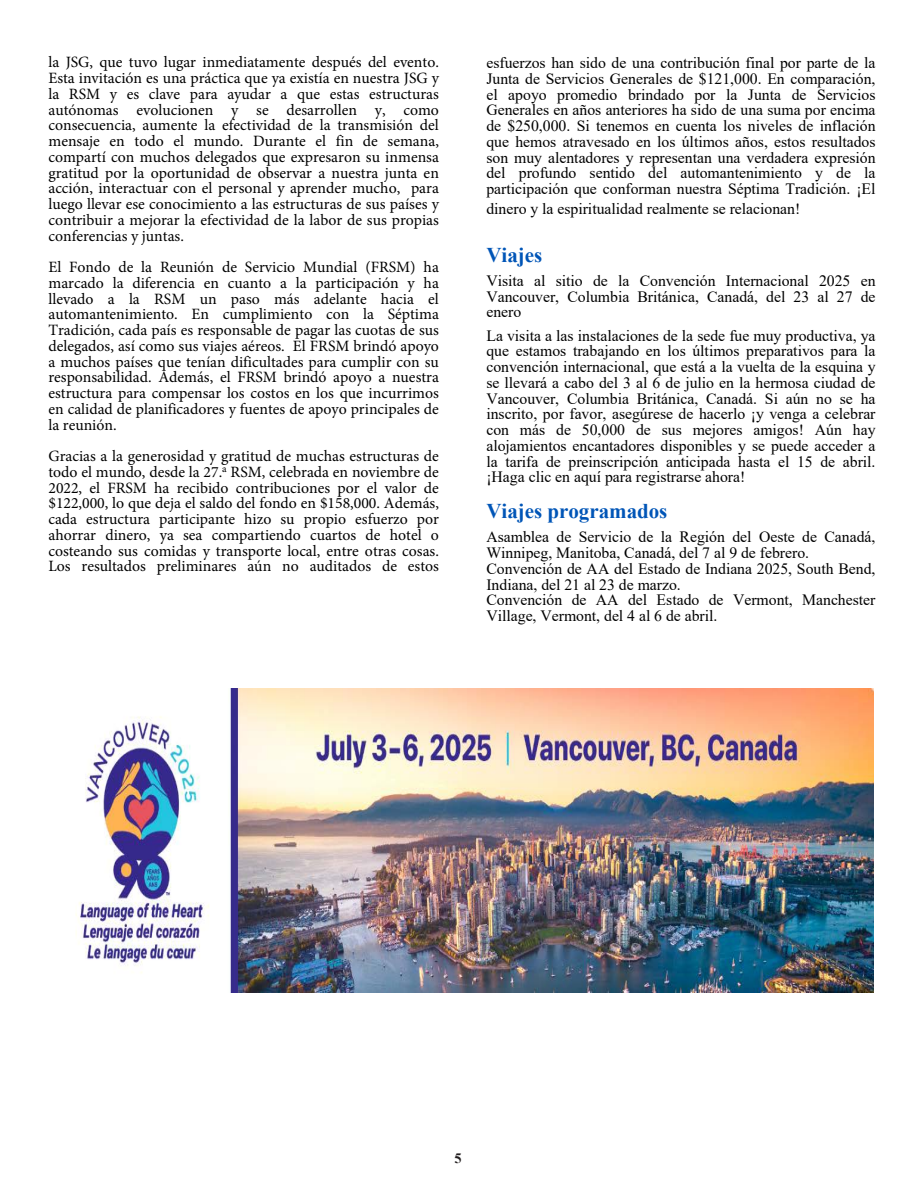
<style>
.page{position:relative;width:918px;height:1188px;background:#fff}
.page>*{position:absolute;margin:0;border:0;box-sizing:border-box;transform-origin:0 0}
.t1{font:700 21px "Times New Roman";color:#0055b7}
.t2{font:15.75px/15.8px "Minion Pro";color:#000;text-align:justify}
.t3{font:15.75px/15.8px "Times New Roman";color:#000;text-align:justify}
.t4{font:700 14.25px "Times New Roman";color:#231f20}
</style>
<div class="page">
<img style="left:76px;top:688px;width:798px;height:305px">
<p class="t2" style="left:48px;top:55px;width:392px">la JSG, que tuvo lugar inmediatamente después del evento.<br>Esta invitación es una práctica que ya existía en nuestra JSG y la RSM y es clave para ayudar a que estas estructuras autónomas evolucionen y se desarrollen y, como consecuencia, aumente la efectividad de la transmisión del mensaje en todo el mundo. Durante el fin de semana, compartí con muchos delegados que expresaron su inmensa gratitud por la oportunidad de observar a nuestra junta en acción, interactuar con el personal y aprender mucho, para luego llevar ese conocimiento a las estructuras de sus países y contribuir a mejorar la efectividad de la labor de sus propias conferencias y juntas.</p>
<p class="t2" style="left:48px;top:259px;width:392px">El Fondo de la Reunión de Servicio Mundial (FRSM) ha marcado la diferencia en cuanto a la participación y ha llevado a la RSM un paso más adelante hacia el automantenimiento. En cumplimiento con la Séptima Tradición, cada país es responsable de pagar las cuotas de sus delegados, así como sus viajes aéreos. El FRSM brindó apoyo a muchos países que tenían dificultades para cumplir con su responsabilidad. Además, el FRSM brindó apoyo a nuestra estructura para compensar los costos en los que incurrimos en calidad de planificadores y fuentes de apoyo principales de la reunión.</p>
<p class="t2" style="left:48px;top:448px;width:392px">Gracias a la generosidad y gratitud de muchas estructuras de todo el mundo, desde la 27.<sup>a</sup> RSM, celebrada en noviembre de 2022, el FRSM ha recibido contribuciones por el valor de $122,000, lo que deja el saldo del fondo en $158,000. Además, cada estructura participante hizo su propio esfuerzo por ahorrar dinero, ya sea compartiendo cuartos de hotel o costeando sus comidas y transporte local, entre otras cosas.<br>Los resultados preliminares aún no auditados de estos</p>
<p class="t3" style="left:486px;top:55px;width:391px">esfuerzos han sido de una contribución final por parte de la Junta de Servicios Generales de $121,000. En comparación, el apoyo promedio brindado por la Junta de Servicios Generales en años anteriores ha sido de una suma por encima de $250,000. Si tenemos en cuenta los niveles de inflación que hemos atravesado en los últimos años, estos resultados son muy alentadores y representan una verdadera expresión del profundo sentido del automantenimiento y de la participación que conforman nuestra Séptima Tradición. ¡El</p>
<p class="t3" style="left:486px;top:200px;width:315px">dinero y la espiritualidad realmente se relacionan!</p>
<h1 class="t1" style="left:486px;top:239px;width:57px">Viajes</h1>
<p class="t3" style="left:486px;top:272px;width:391px">Visita al sitio de la Convención Internacional 2025 en Vancouver, Columbia Británica, Canadá, del 23 al 27 de enero</p>
<p class="t3" style="left:486px;top:327px;width:391px">La visita a las instalaciones de la sede fue muy productiva, ya que estamos trabajando en los últimos preparativos para la convención internacional, que está a la vuelta de la esquina y se llevará a cabo del 3 al 6 de julio en la hermosa ciudad de Vancouver, Columbia Británica, Canadá. Si aún no se ha inscrito, por favor, asegúrese de hacerlo ¡y venga a celebrar con más de 50,000 de sus mejores amigos! Aún hay alojamientos encantadores disponibles y se puede acceder a la tarifa de preinscripción anticipada hasta el 15 de abril. ¡Haga clic en aquí para registrarse ahora!</p>
<h1 class="t1" style="left:486px;top:496px;width:183px">Viajes programados</h1>
<p class="t3" style="left:486px;top:529px;width:391px;text-align:left">Asamblea de Servicio de la Región del Oeste de Canadá, Winnipeg, Manitoba, Canadá, del 7 al 9 de febrero.<br>Convención de AA del Estado de Indiana 2025, South Bend, Indiana, del 21 al 23 de marzo.<br>Convención de AA del Estado de Vermont, Manchester Village, Vermont, del 4 al 6 de abril.</p>
<p class="t4" style="left:455px;top:1148px;width:9px">5</p>
</div>
